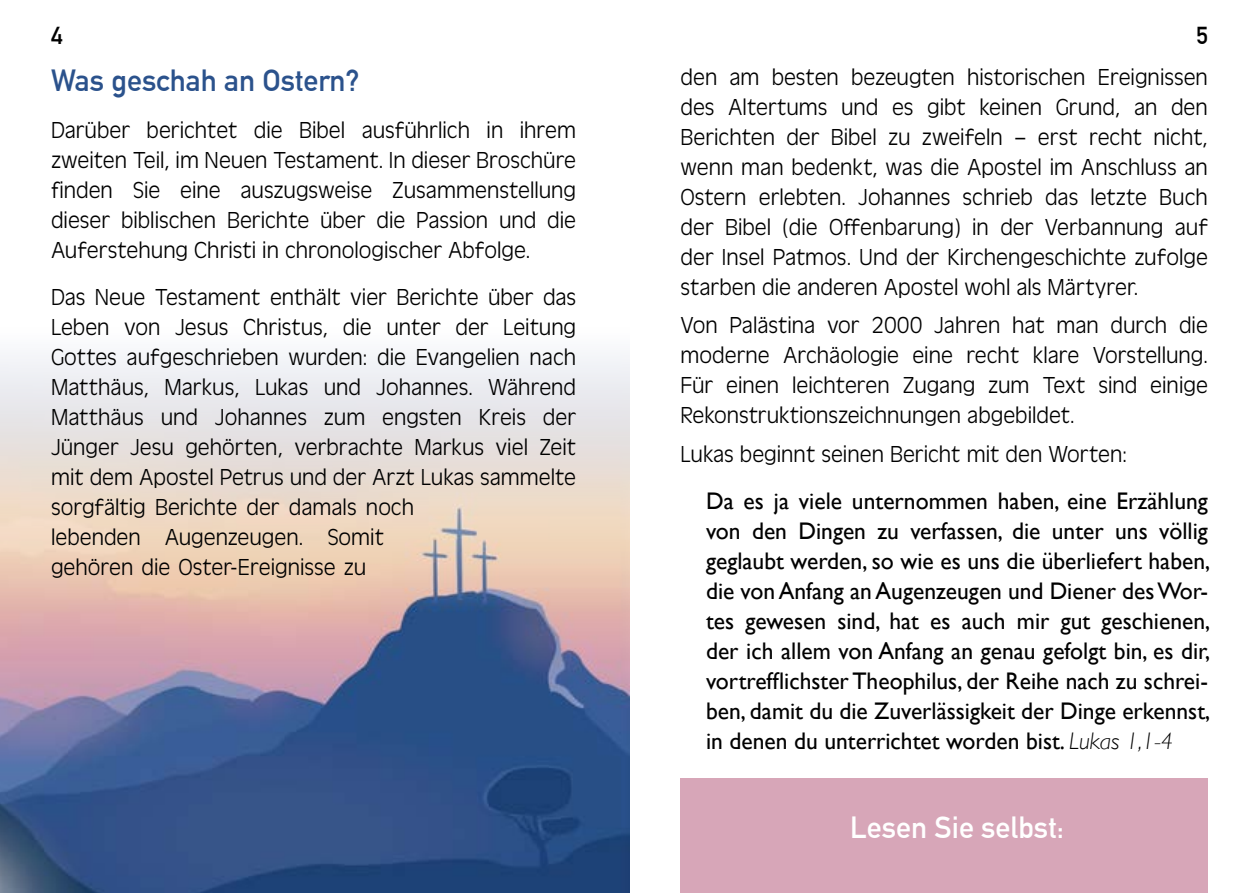
<style>
.page{position:relative;width:1259px;height:893px;background:#fff}
.page>*{position:absolute;margin:0;border:0;box-sizing:border-box;transform-origin:0 0}
.t1{font:700 30px "DIN Alternate";color:#2b528c}
.t2{font:700 30px "DIN Alternate";color:#fff}
.t3{font:300 24px/30px "Antique Oli";color:#000;text-align:justify}
.t4{font:24px/30px "Gill Sans";color:#000;text-align:justify}
.t5{font:700 24px "DIN Alternate";color:#000}
.s1{font-weight:300;font-style:italic}
</style>
<div class="page">
<img style="left:0;top:354px;width:629px;height:539px">
<div style="left:680px;top:778px;width:528px;height:115px;background:#d7a6b8"></div>
<p class="t5" style="left:51px;top:17px;width:13px">4</p>
<p class="t5" style="left:1196px;top:17px;width:13px">5</p>
<p class="t3" style="left:680px;top:62px;width:529px">den am besten bezeugten historischen Ereignissen des Altertums und es gibt keinen Grund, an den Berichten der Bibel zu zweifeln – erst recht nicht, wenn man bedenkt, was die Apostel im Anschluss an Ostern erlebten. Johannes schrieb das letzte Buch der Bibel (die Offenbarung) in der Verbannung auf der Insel Patmos. Und der Kirchengeschichte zufolge starben die anderen Apostel wohl als Märtyrer.</p>
<p class="t3" style="left:680px;top:311px;width:529px">Von Palästina vor 2000 Jahren hat man durch die moderne Archäologie eine recht klare Vorstellung.<br>Für einen leichteren Zugang zum Text sind einige Rekonstruktionszeichnungen abgebildet.</p>
<p class="t3" style="left:680px;top:439px;width:448px">Lukas beginnt seinen Bericht mit den Worten:</p>
<p class="t4" style="left:706px;top:485px;width:506px">Da es ja viele unternommen haben, eine Erzählung von den Dingen zu verfassen, die unter uns völlig geglaubt werden, so wie es uns die überliefert haben, die von Anfang an Augenzeugen und Diener des Wor&shy;tes gewesen sind, hat es auch mir gut geschienen, der ich allem von Anfang an genau gefolgt bin, es dir, vortrefflichster Theophilus, der Reihe nach zu schrei&shy;ben, damit du die Zuverlässigkeit der Dinge erkennst, in denen du unterrichtet worden bist. <span class="s1">Lukas 1,1-4</span></p>
<p class="t1" style="left:51px;top:58px;width:310px">Was geschah an Ostern?</p>
<p class="t3" style="left:51px;top:116px;width:527px">Darüber berichtet die Bibel ausführlich in ihrem zweiten Teil, im Neuen Testament. In dieser Broschüre finden Sie eine auszugsweise Zusammenstellung dieser biblischen Berichte über die Passion und die Auferstehung Christi in chronologischer Abfolge.</p>
<p class="t3" style="left:51px;top:283px;width:527px;text-align:left">Das Neue Testament enthält vier Berichte über das Leben von Jesus Christus, die unter der Leitung Gottes aufgeschrieben wurden: die Evangelien nach Matthäus, Markus, Lukas und Johannes. Während Matthäus und Johannes zum engsten Kreis der Jünger Jesu gehörten, verbrachte Markus viel Zeit mit dem Apostel Petrus und der Arzt Lukas sammelte sorgfältig Berichte der damals noch<br>lebenden Augenzeugen. Somit<br>gehören die Oster-Ereignisse zu</p>
<p class="t2" style="left:850px;top:805px;width:215px">Lesen Sie selbst:</p>
</div>
